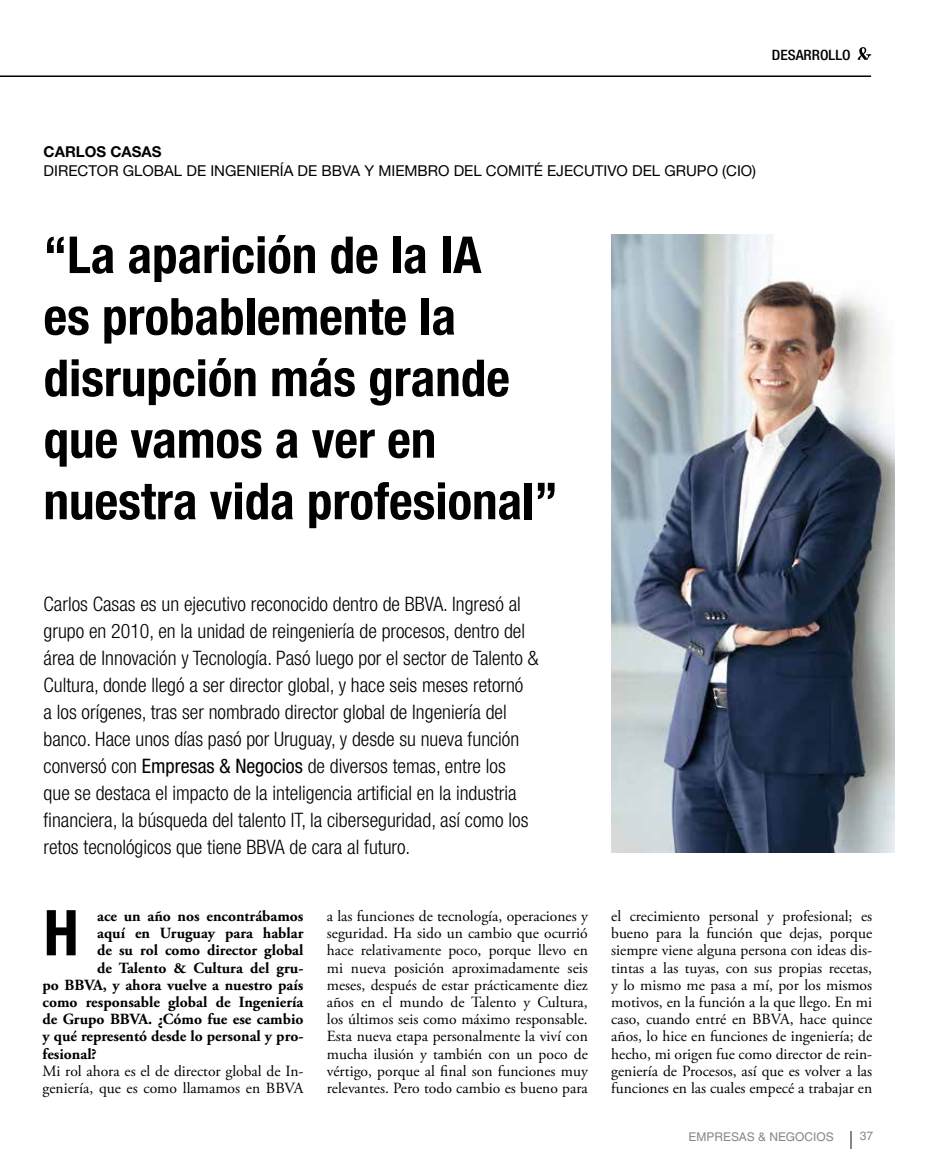
<style>
.page{position:relative;width:936px;height:1170px;background:#fff}
.page>*{position:absolute;margin:0;border:0;box-sizing:border-box;transform-origin:0 0}
.t1{font:700 condensed 63.15px "Helvetica Neue LT Std";color:#000}
.t2{font:700 condensed 51px/61.5px "Helvetica Neue LT Std";color:#000}
.t3{font:300 condensed 19.95px/27px "Helvetica Neue LT Std";color:#000}
.t4{font:15.6px/17.2px "Adobe Garamond Pro";color:#000;text-align:justify}
.t5{font:700 15.6px "Adobe Garamond Pro";color:#000}
.t6{font:15px "Helvetica Neue LT Std";color:#000}
.t7{font:700 15px "Helvetica Neue LT Std";color:#000}
.t8{font:500 condensed 14.25px "Helvetica Neue";color:#000;scale:1.07 1}
.t9{font:12px "Helvetica LT Std";color:#8c8682}
.s1{font-weight:400}
</style>
<div class="page">
<svg style="left:850px;top:1131px;width:1px;height:17px"></svg>
<svg style="left:857px;top:47px;width:14px;height:13px"></svg>
<hr style="left:0;top:75px;width:871px;height:2px;background:#000">
<img style="left:611px;top:234px;width:283px;height:617px">
<p class="t8" style="left:771px;top:46px;width:75px">DESARROLLO</p>
<p class="t7" style="left:44px;top:142px;width:119px">CARLOS CASAS</p>
<p class="t6" style="left:44px;top:162px;width:714px">DIRECTOR GLOBAL DE INGENIERÍA DE BBVA Y MIEMBRO DEL COMITÉ EJECUTIVO DEL GRUPO (CIO)</p>
<h2 class="t2" style="left:43px;top:223px;width:516px">“La aparición de la IA<br>es probablemente la disrupción más grande que vamos a ver en nuestra vida profesional”</h2>
<p class="t3" style="left:44px;top:590px;width:496px">Carlos Casas es un ejecutivo reconocido dentro de BBVA. Ingresó al grupo en 2010, en la unidad de reingeniería de procesos, dentro del área de Innovación y Tecnología. Pasó luego por el sector de Talento &amp; Cultura, donde llegó a ser director global, y hace seis meses retornó<br>a los orígenes, tras ser nombrado director global de Ingeniería del banco. Hace unos días pasó por Uruguay, y desde su nueva función conversó con <span class="s1">Empresas &amp; Negocios</span> de diversos temas, entre los<br>que se destaca el impacto de la inteligencia artificial en la industria financiera, la búsqueda del talento IT, la ciberseguridad, así como los retos tecnológicos que tiene BBVA de cara al futuro.</p>
<p class="t5" style="left:97px;top:906px;width:208px">ace un año nos encontrábamos</p>
<p class="t5" style="left:97px;top:924px;width:208px">aquí en Uruguay para hablar</p>
<p class="t5" style="left:97px;top:941px;width:208px">de su rol como director global</p>
<p class="t5" style="left:97px;top:958px;width:208px">de Talento &amp; Cultura del gru-</p>
<p class="t5" style="left:43px;top:975px;width:262px">po BBVA, y ahora vuelve a nuestro país</p>
<p class="t5" style="left:43px;top:992px;width:262px">como responsable global de Ingeniería</p>
<p class="t5" style="left:43px;top:1010px;width:262px">de Grupo BBVA. ¿Cómo fue ese cambio</p>
<p class="t5" style="left:43px;top:1027px;width:262px">y qué representó desde lo personal y pro-</p>
<p class="t5" style="left:43px;top:1044px;width:56px">fesional?</p>
<p class="t4" style="left:43px;top:1062px;width:262px">Mi rol ahora es el de director global de In&shy;geniería, que es como llamamos en BBVA</p>
<h1 class="t1" style="left:44px;top:894px;width:37px">H</h1>
<p class="t4" style="left:327px;top:907px;width:262px">a las funciones de tecnología, operaciones y seguridad. Ha sido un cambio que ocurrió hace relativamente poco, porque llevo en mi nueva posición aproximadamente seis meses, después de estar prácticamente diez años en el mundo de Talento y Cultura, los últimos seis como máximo responsable.<br>Esta nueva etapa personalmente la viví con mucha ilusión y también con un poco de vértigo, porque al final son funciones muy relevantes. Pero todo cambio es bueno para</p>
<p class="t4" style="left:611px;top:907px;width:262px">el crecimiento personal y profesional; es bueno para la función que dejas, porque siempre viene alguna persona con ideas dis&shy;tintas a las tuyas, con sus propias recetas, y lo mismo me pasa a mí, por los mismos motivos, en la función a la que llego. En mi caso, cuando entré en BBVA, hace quince años, lo hice en funciones de ingeniería; de hecho, mi origen fue como director de rein&shy;geniería de Procesos, así que es volver a las funciones en las cuales empecé a trabajar en</p>
<p class="t9" style="left:688px;top:1129px;width:147px">EMPRESAS &amp; NEGOCIOS</p>
<p class="t9" style="left:859px;top:1129px;width:15px">37</p>
</div>
